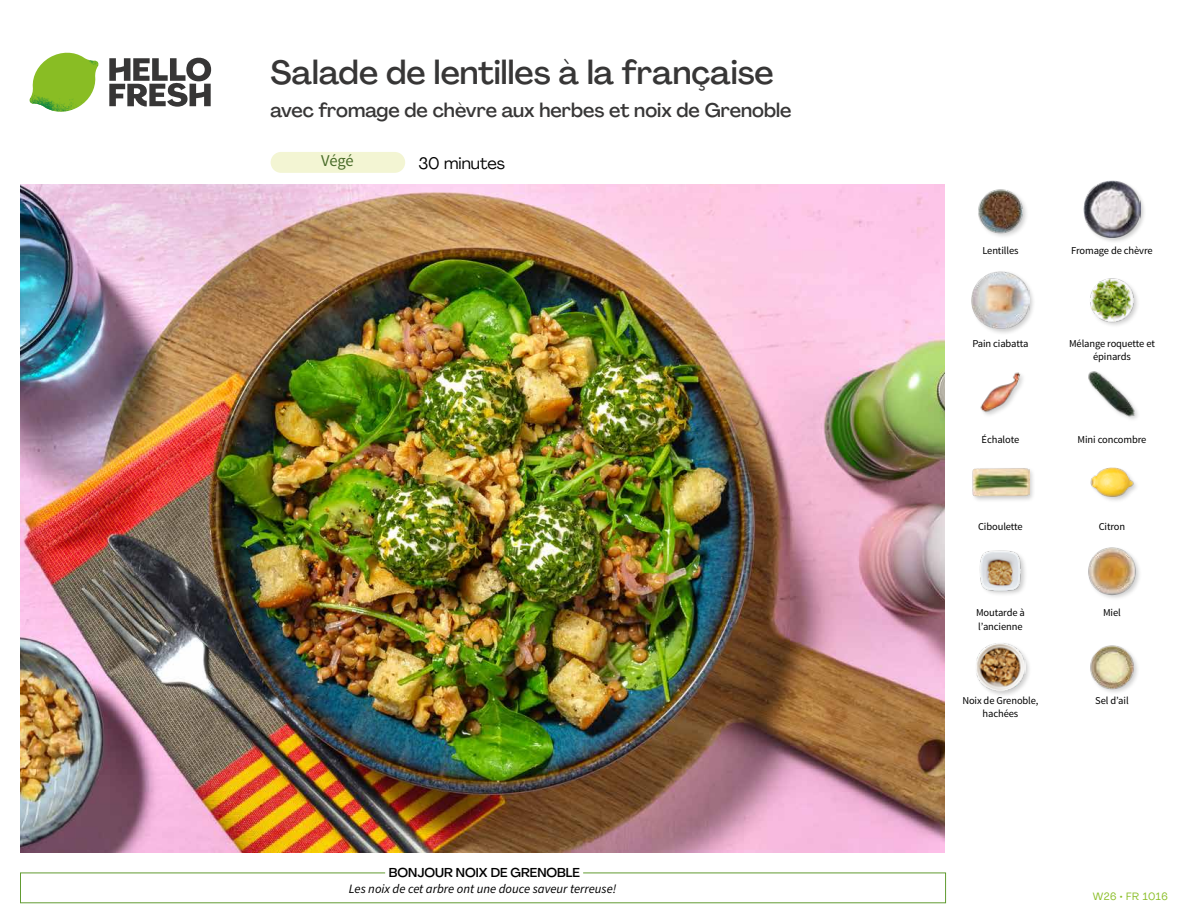
<style>
.page{position:relative;width:1188px;height:918px;background:#fff}
.page>*{position:absolute;margin:0;border:0;box-sizing:border-box;transform-origin:0 0}
.t1{font:500 33px "Agrandir";color:#373636}
.t2{font:500 19.5px "Agrandir";color:#373636}
.t3{font:16.5px "Agrandir";color:#000}
.t4{font:16.5px "Source Sans Pro";color:#4a6c2a}
.t5{font:italic 12.75px "Source Sans Pro";color:#000}
.t6{font:500 12.75px "Agrandir";color:#000}
.t7{font:10.5px/13.5px "Source Sans Pro";letter-spacing:-.01em;color:#000;text-align:center}
.t8{font:10.5px "Agrandir";letter-spacing:.05em;color:#89bd24}
</style>
<div class="page">
<svg style="left:109px;top:57px;width:102px;height:50px"></svg>
<svg style="left:34px;top:53px;width:62px;height:40px"></svg>
<img style="left:67px;top:53px;width:32px;height:26px">
<img style="left:33px;top:75px;width:59px;height:11px">
<img style="left:29px;top:79px;width:61px;height:33px">
<img style="left:65px;top:86px;width:27px;height:25px">
<img style="left:21px;top:184px;width:924px;height:668px">
<div style="left:271px;top:152px;width:134px;height:21px;background:#f3f5d3;border-radius:10px"></div>
<img style="left:1090px;top:645px;width:48px;height:48px">
<div style="left:975px;top:642px;width:57px;height:56px;background:#000;opacity:.2"></div>
<img style="left:976px;top:642px;width:49px;height:50px">
<img style="left:1088px;top:547px;width:52px;height:51px">
<img style="left:979px;top:550px;width:46px;height:44px">
<img style="left:1090px;top:467px;width:46px;height:34px">
<div style="left:972px;top:467px;width:63px;height:36px;background:#000;opacity:.2"></div>
<img style="left:972px;top:467px;width:57px;height:36px">
<img style="left:1088px;top:371px;width:50px;height:48px">
<img style="left:980px;top:372px;width:43px;height:43px">
<img style="left:1090px;top:278px;width:48px;height:48px">
<div style="left:971px;top:270px;width:65px;height:65px;background:#000;opacity:.2"></div>
<img style="left:972px;top:271px;width:57px;height:58px">
<div style="left:1083px;top:180px;width:64px;height:64px;background:#000;opacity:.2"></div>
<img style="left:1083px;top:180px;width:58px;height:58px">
<img style="left:978px;top:189px;width:49px;height:48px">
<h1 class="t1" style="left:271px;top:52px;width:505px">Salade de lentilles à la française</h1>
<h2 class="t2" style="left:271px;top:98px;width:522px">avec fromage de chèvre aux herbes et noix de Grenoble</h2>
<h3 class="t3" style="left:418px;top:153px;width:88px">30 minutes</h3>
<h3 class="t4" style="left:321px;top:151px;width:34px">Végé</h3>
<p class="t6" style="left:389px;top:864px;width:193px">BONJOUR NOIX DE GRENOBLE</p>
<p class="t5" style="left:349px;top:880px;width:269px">Les noix de cet arbre ont une douce saveur terreuse!</p>
<p class="t7" style="left:982px;top:244px;width:38px">Lentilles</p>
<p class="t7" style="left:1071px;top:244px;width:83px">Fromage de chèvre</p>
<p class="t7" style="left:972px;top:337px;width:58px">Pain ciabatta</p>
<p class="t7" style="left:1069px;top:337px;width:87px">Mélange roquette et épinards</p>
<p class="t7" style="left:982px;top:433px;width:39px">Échalote</p>
<p class="t7" style="left:1078px;top:433px;width:70px">Mini concombre</p>
<p class="t7" style="left:978px;top:520px;width:46px">Ciboulette</p>
<p class="t7" style="left:1099px;top:520px;width:28px">Citron</p>
<p class="t7" style="left:976px;top:606px;width:50px;text-align:left">Moutarde à l’ancienne</p>
<p class="t7" style="left:1103px;top:606px;width:19px">Miel</p>
<p class="t7" style="left:962px;top:694px;width:78px">Noix de Grenoble, hachées</p>
<p class="t7" style="left:1095px;top:694px;width:35px">Sel d’ail</p>
<p class="t8" style="left:1093px;top:890px;width:77px">W26 • FR 1016</p>
</div>
